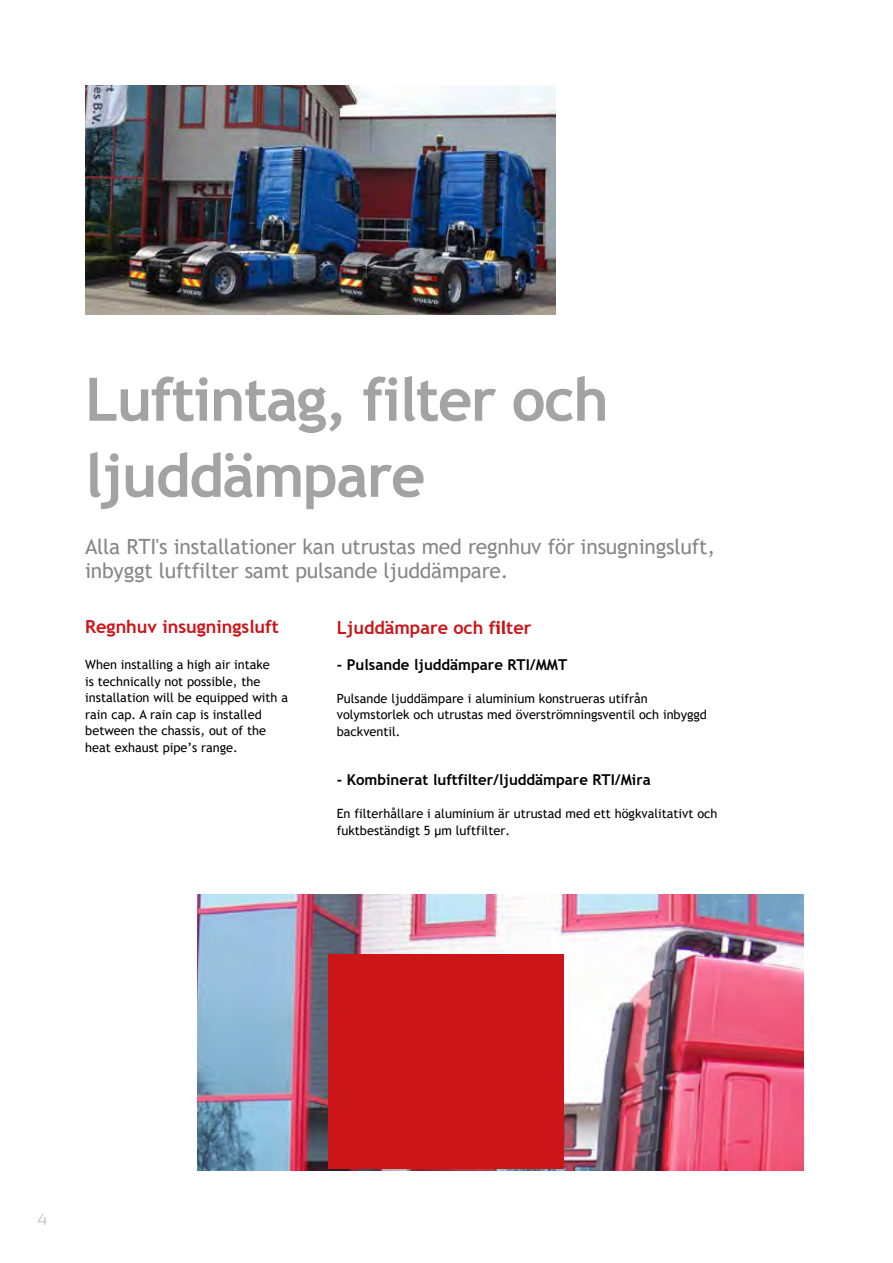
<style>
.page{position:relative;width:893px;height:1263px;background:#fff}
.page>*{position:absolute;margin:0;border:0;box-sizing:border-box;transform-origin:0 0}
.t1{font:700 60px/76.1px "Trebuchet MS";letter-spacing:-.025em;color:#a3a3a3}
.t2{font:21px/24px "Trebuchet MS";letter-spacing:-.01em;color:#878787}
.t3{font:700 18px "Trebuchet MS";color:#cb1518}
.t4{font:300 16.5px "Sansation";color:#b3b2b2}
.t5{font:700 15px "Trebuchet MS";color:#000}
.t6{font:12.75px/16.5px "Trebuchet MS";color:#000}
</style>
<div class="page">
<img style="left:85px;top:85px;width:471px;height:230px">
<img style="left:198px;top:894px;width:605px;height:276px">
<div style="left:328px;top:954px;width:236px;height:215px;background:#cb1518"></div>
<h1 class="t1" style="left:85px;top:361px;width:525px">Luftintag, filter och ljuddämpare</h1>
<h2 class="t2" style="left:85px;top:534px;width:631px">Alla RTI's installationer kan utrustas med regnhuv för insugningsluft, inbyggt luftfilter samt pulsande ljuddämpare.</h2>
<h3 class="t3" style="left:337px;top:616px;width:196px">Ljuddämpare och filter</h3>
<p class="t5" style="left:337px;top:655px;width:232px">- Pulsande ljuddämpare RTI/MMT</p>
<p class="t6" style="left:337px;top:690px;width:372px">Pulsande ljuddämpare i aluminium konstrueras utifrån volymstorlek och utrustas med överströmningsventil och inbyggd backventil.</p>
<p class="t5" style="left:337px;top:770px;width:315px">- Kombinerat luftfilter/ljuddämpare RTI/Mira</p>
<p class="t6" style="left:337px;top:805px;width:382px">En filterhållare i aluminium är utrustad med ett högkvalitativt och fuktbeständigt 5 μm luftfilter.</p>
<h3 class="t3" style="left:85px;top:615px;width:195px">Regnhuv insugningsluft</h3>
<p class="t6" style="left:85px;top:656px;width:204px">When installing a high air intake<br>is technically not possible, the installation will be equipped with a rain cap. A rain cap is installed between the chassis, out of the heat exhaust pipe’s range.</p>
<p class="t4" style="left:38px;top:1210px;width:11px">4</p>
</div>
